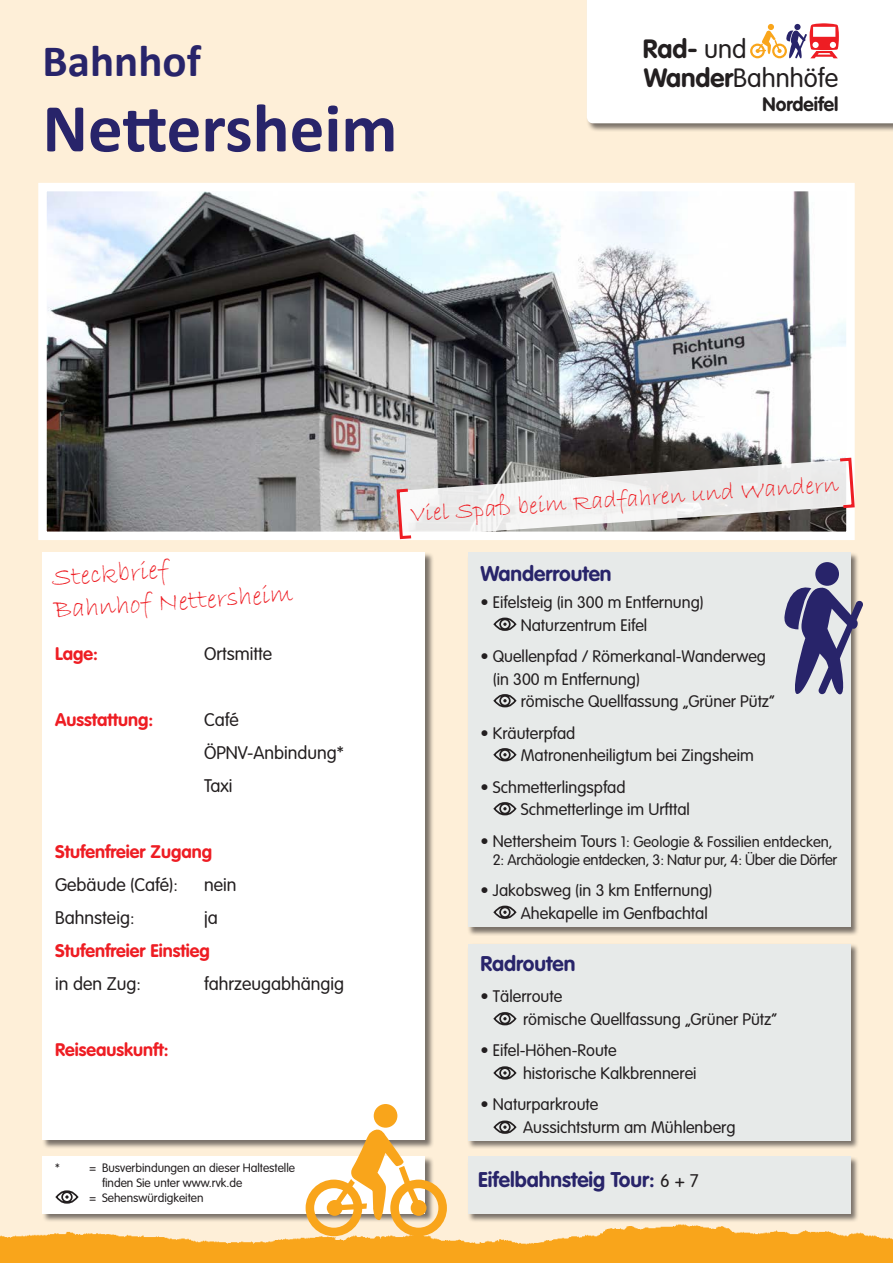
<style>
.page{position:relative;width:893px;height:1263px;background:#feefd8}
.page>*{position:absolute;margin:0;border:0;box-sizing:border-box;transform-origin:0 0}
.t1{font:700 69px "Calibri";color:#28246a}
.t2{font:700 45px "Calibri";color:#28246a}
.t3{font:27px/32.4px "Bradley Hand ITC";color:#ee1d23}
.t4{font:300 26.1px/28.8px "VAG Rounded";color:#231f20}
.t5{font:24.75px "Bradley Hand ITC";color:#ee1d23}
.t6{font:700 21px "VAG Rounded";color:#28246a}
.t7{font:700 19.2px "VAG Rounded";color:#231f20}
.t8{font:300 18px/33px "VAG Rounded";color:#231f20}
.t9{font:700 18px "VAG Rounded";color:#ee1d23}
.t10{font:300 16.5px/22.5px "VAG Rounded";color:#231f20}
.t11{font:300 15px/18px "VAG Rounded";letter-spacing:-.02em;color:#231f20}
.t12{font:300 12px "VAG Rounded";color:#231f20}
.s1{font-weight:700}
.s2{font-size:16.5px}
.s3{font-weight:300;font-size:18px;color:#231f20}
</style>
<div class="page">
<div style="left:586px;top:0;width:307px;height:132px;background:#231f20;opacity:.6"></div>
<div style="left:587px;top:0;width:306px;height:123px;background:#fff"></div>
<img style="left:48px;top:193px;width:797px;height:337px">
<div style="left:38px;top:183px;width:817px;height:357px;border:9px solid #fff"></div>
<div style="left:42px;top:552px;width:392px;height:597px;background:#231f20;opacity:.6"></div>
<div style="left:43px;top:553px;width:382px;height:587px;background:#fff"></div>
<div style="left:467px;top:552px;width:392px;height:384px;background:#231f20;opacity:.6"></div>
<div style="left:468px;top:553px;width:382px;height:374px;background:#e7eae9"></div>
<svg style="left:493px;top:618px;width:24px;height:13px"></svg>
<svg style="left:493px;top:694px;width:24px;height:13px"></svg>
<svg style="left:493px;top:748px;width:24px;height:13px"></svg>
<svg style="left:493px;top:802px;width:24px;height:13px"></svg>
<svg style="left:493px;top:906px;width:24px;height:13px"></svg>
<div style="left:467px;top:943px;width:392px;height:206px;background:#231f20;opacity:.6"></div>
<div style="left:468px;top:944px;width:382px;height:196px;background:#e7eae9"></div>
<svg style="left:493px;top:1012px;width:24px;height:13px"></svg>
<svg style="left:493px;top:1066px;width:24px;height:13px"></svg>
<svg style="left:493px;top:1120px;width:24px;height:14px"></svg>
<svg style="left:784px;top:585px;width:79px;height:109px"></svg>
<div style="left:815px;top:562px;width:24px;height:24px;background:#28246a;border-radius:50%"></div>
<svg style="left:395px;top:456px;width:460px;height:84px;background:#c1bebd"></svg>
<div style="left:42px;top:1156px;width:392px;height:67px;background:#231f20;opacity:.6"></div>
<div style="left:43px;top:1157px;width:382px;height:57px;background:#fff"></div>
<svg style="left:306px;top:1124px;width:141px;height:93px"></svg>
<div style="left:374px;top:1104px;width:23px;height:24px;background:#f9a51b;border-radius:50%"></div>
<svg style="left:55px;top:1190px;width:24px;height:14px"></svg>
<img style="left:0;top:1217px;width:893px;height:46px">
<div style="left:467px;top:1156px;width:392px;height:67px;background:#231f20;opacity:.6"></div>
<div style="left:468px;top:1157px;width:382px;height:57px;background:#e7eae9"></div>
<h2 class="t2" style="left:43px;top:33px;width:160px">Bahnhof</h2>
<h1 class="t1" style="left:43px;top:86px;width:356px">Nettersheim</h1>
<h3 class="t4" style="left:643px;top:35px;width:197px"><span class="s1">Rad-</span> und<br><span class="s1">Wander</span>Bahnhöfe</h3>
<p class="t7" style="left:762px;top:93px;width:77px">Nordeifel</p>
<h3 class="t3" style="left:51px;top:562px;width:241px;rotate:-4deg">Steckbrief<br>Bahnhof Nettersheim</h3>
<p class="t9" style="left:55px;top:643px;width:44px">Lage:</p>
<p class="t8" style="left:204px;top:638px;width:70px">Ortsmitte</p>
<p class="t9" style="left:55px;top:709px;width:100px">Ausstattung:</p>
<p class="t8" style="left:204px;top:704px;width:141px">Café<br>ÖPNV-Anbindung*<br>Taxi</p>
<p class="t9" style="left:55px;top:841px;width:158px">Stufenfreier Zugang</p>
<p class="t8" style="left:55px;top:869px;width:124px">Gebäude (Café):</p>
<p class="t8" style="left:204px;top:869px;width:34px">nein</p>
<p class="t8" style="left:55px;top:902px;width:81px">Bahnsteig:</p>
<p class="t8" style="left:204px;top:902px;width:15px">ja</p>
<p class="t9" style="left:55px;top:940px;width:156px">Stufenfreier Einstieg</p>
<p class="t8" style="left:55px;top:968px;width:87px">in den Zug:</p>
<p class="t8" style="left:204px;top:968px;width:142px">fahrzeugabhängig</p>
<p class="t9" style="left:55px;top:1039px;width:115px">Reiseauskunft:</p>
<p class="t12" style="left:55px;top:1161px;width:6px">*</p>
<p class="t12" style="left:89px;top:1161px;width:207px">= Busverbindungen an dieser Haltestelle</p>
<p class="t12" style="left:102px;top:1176px;width:142px">finden Sie unter www.rvk.de</p>
<p class="t12" style="left:89px;top:1191px;width:116px">= Sehenswürdigkeiten</p>
<h3 class="t5" style="left:409px;top:498px;width:431px;rotate:-4deg">Viel Spaß beim Radfahren und Wandern</h3>
<p class="t6" style="left:480px;top:562px;width:133px">Wanderrouten</p>
<p class="t10" style="left:521px;top:592px;width:185px;text-indent:-40px">• Eifelsteig (in 300 m Entfernung)<br>Naturzentrum Eifel</p>
<p class="t10" style="left:493px;top:646px;width:275px;text-indent:-12px">• Quellenpfad / Römerkanal-Wanderweg (in 300 m Entfernung)</p>
<p class="t10" style="left:521px;top:691px;width:256px">römische Quellfassung „Grüner Pütz“</p>
<p class="t10" style="left:521px;top:722px;width:235px;text-indent:-40px">• Kräuterpfad<br>Matronenheiligtum bei Zingsheim</p>
<p class="t10" style="left:521px;top:776px;width:171px;text-indent:-40px">• Schmetterlingspfad<br>Schmetterlinge im Urfttal</p>
<p class="t11" style="left:493px;top:833px;width:346px;text-indent:-12px"><span class="s2">• Nettersheim Tours</span> 1: Geologie &amp; Fossilien entdecken,<br>2: Archäologie entdecken, 3: Natur pur, 4: Über die Dörfer</p>
<p class="t10" style="left:480px;top:880px;width:233px;text-align:right">• Jakobsweg (in 3 km Entfernung)<br>Ahekapelle im Genfbachtal</p>
<p class="t6" style="left:480px;top:951px;width:96px">Radrouten</p>
<p class="t10" style="left:523px;top:985px;width:256px;text-indent:-43px">• Tälerroute<br>römische Quellfassung „Grüner Pütz“</p>
<p class="t10" style="left:523px;top:1039px;width:175px;text-indent:-43px">• Eifel-Höhen-Route<br>historische Kalkbrennerei</p>
<p class="t10" style="left:523px;top:1093px;width:214px;text-indent:-43px">• Naturparkroute<br>Aussichtsturm am Mühlenberg</p>
<p class="t6" style="left:478px;top:1167px;width:222px">Eifelbahnsteig Tour: <span class="s3">6 + 7</span></p>
</div>
